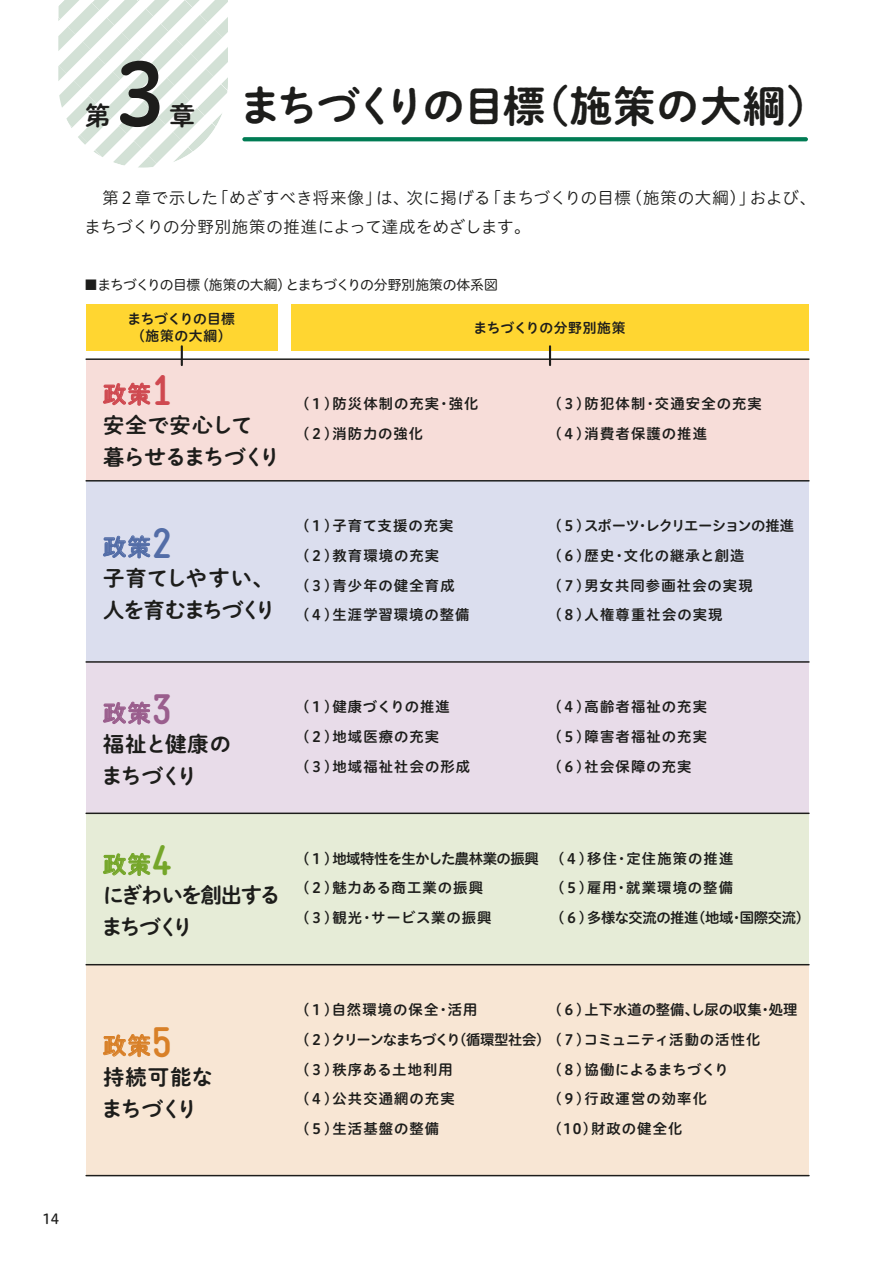
<style>
.page{position:relative;width:893px;height:1263px;background:#fff}
.page>*{position:absolute;margin:0;border:0;box-sizing:border-box;transform-origin:0 0}
.t1{font:42.45px "P Shuei NM Go Std N B 90 pv RKSJ H";letter-spacing:-.055em;color:#1d1d1b}
.t2{font:25.5px "P Shuei NM Go Std N B 90 pv RKSJ H";color:#1d1d1b}
.t3{font:23.4px "Shuei M Go Std B 90 pv RKSJ H";color:#cf4950}
.t4{font:23.4px "Shuei M Go Std B 90 pv RKSJ H";color:#536da7}
.t5{font:23.4px "Shuei M Go Std B 90 pv RKSJ H";color:#9a5e8d}
.t6{font:23.4px "Shuei M Go Std B 90 pv RKSJ H";color:#75a62a}
.t7{font:23.4px "Shuei M Go Std B 90 pv RKSJ H";color:#d88028}
.t8{font:21.3px/32px "P Shuei NM Go Std N B 90 pv RKSJ H";letter-spacing:-.06em;color:#1d1d1b}
.t9{font:21.3px/32px "P Shuei NM Go Std N B 90 pv RKSJ H";letter-spacing:-.025em;color:#1d1d1b}
.t10{font:21.3px/32px "P Shuei NM Go Std N B 90 pv RKSJ H";letter-spacing:.005em;color:#1d1d1b}
.t11{font:16.5px/29.7px "Hiragino UD Sans R Std N W3 90 pv RKSJ H";letter-spacing:.01em;color:#1d1d1b}
.t12{font:14.4px/29.7px "Hiragino UD Sans R Std N W6 90 pv RKSJ H";letter-spacing:.065em;color:#1d1d1b}
.t13{font:14.4px/29.7px "Hiragino UD Sans R Std N W6 90 pv RKSJ H";letter-spacing:.005em;color:#1d1d1b}
.t14{font:14.4px/29.7px "Hiragino UD Sans R Std N W6 90 pv RKSJ H";letter-spacing:.025em;color:#1d1d1b}
.t15{font:13.8px "Hiragino UD Sans R Std N W4 90 pv RKSJ H";letter-spacing:-.025em;color:#1d1d1b}
.t16{font:13.8px/17px "Hiragino UD Sans R Std N W6 90 pv RKSJ H";letter-spacing:.005em;color:#1d1d1b}
.t17{font:13.8px "Hiragino UD Sans R Std N W5 90 pv RKSJ H";color:#1d1d1b}
.s1{font-family:"Hiragino UD Sans R Std N W6 90 pv RKSJ H";font-size:85.05px}
.s2{font-family:"Static";font-weight:700;font-size:42.45px}
</style>
<div class="page">
<svg style="left:58px;top:0;width:170px;height:168px"></svg>
<svg style="left:242px;top:137px;width:566px;height:4px;background:#088059"></svg>
<div style="left:86px;top:304px;width:192px;height:47px;background:#ffd631"></div>
<div style="left:291px;top:304px;width:518px;height:47px;background:#ffd631"></div>
<div style="left:86px;top:359px;width:723px;height:122px;background:#f7ddd9"></div>
<div style="left:86px;top:813px;width:723px;height:152px;background:#e6ecd7"></div>
<div style="left:86px;top:965px;width:723px;height:210px;background:#f8e6d4"></div>
<div style="left:86px;top:662px;width:723px;height:151px;background:#e8dce9"></div>
<div style="left:86px;top:481px;width:723px;height:181px;background:#dbdeee"></div>
<svg style="left:103px;top:382px;width:47px;height:24px"></svg>
<svg style="left:103px;top:535px;width:47px;height:23px"></svg>
<svg style="left:103px;top:701px;width:47px;height:24px"></svg>
<svg style="left:103px;top:853px;width:47px;height:23px"></svg>
<svg style="left:103px;top:1034px;width:47px;height:23px"></svg>
<hr style="left:86px;top:480px;width:723px;height:1px;background:#1d1d1b">
<hr style="left:86px;top:661px;width:723px;height:2px;background:#1d1d1b">
<hr style="left:86px;top:812px;width:723px;height:2px;background:#1d1d1b">
<hr style="left:86px;top:964px;width:723px;height:1px;background:#1d1d1b">
<hr style="left:86px;top:1175px;width:723px;height:1px;background:#1d1d1b">
<hr style="left:86px;top:358px;width:723px;height:2px;background:#1d1d1b">
<svg style="left:549px;top:346px;width:2px;height:19px"></svg>
<svg style="left:181px;top:346px;width:2px;height:19px"></svg>
<h1 class="t1" style="left:114px;top:91px;width:716px"><span class="s1">3</span> まちづくりの目標（施策の大綱）</h1>
<h2 class="t2" style="left:85px;top:105px;width:111px">第　　章</h2>
<p class="t11" style="left:84px;top:185px;width:733px">　第２章で示した「めざすべき将来像」は、次に掲げる「まちづくりの目標（施策の大綱）」および、まちづくりの分野別施策の推進によって達成をめざします。</p>
<p class="t15" style="left:84px;top:280px;width:415px">■まちづくりの目標（施策の大綱）とまちづくりの分野別施策の体系図</p>
<p class="t16" style="left:473px;top:321px;width:154px">まちづくりの分野別施策</p>
<p class="t16" style="left:127px;top:312px;width:109px">まちづくりの目標（施策の大綱）</p>
<h3 class="t3" style="left:103px;top:385px;width:71px">政策<span class="s2">1</span></h3>
<h3 class="t9" style="left:103px;top:412px;width:179px">安全で安心して<br>暮らせるまちづくり</h3>
<h3 class="t4" style="left:103px;top:538px;width:71px">政策<span class="s2">2</span></h3>
<h3 class="t8" style="left:103px;top:565px;width:174px">子育てしやすい、人を育むまちづくり</h3>
<p class="t12" style="left:295px;top:391px;width:185px">（１）防災体制の充実・強化（２）消防力の強化</p>
<p class="t12" style="left:547px;top:391px;width:216px">（３）防犯体制・交通安全の充実（４）消費者保護の推進</p>
<p class="t12" style="left:295px;top:513px;width:176px">（１）子育て支援の充実（２）教育環境の充実<br>（３）青少年の健全育成（４）生涯学習環境の整備</p>
<p class="t12" style="left:547px;top:513px;width:248px">（５）スポーツ・レクリエーションの推進（６）歴史・文化の継承と創造<br>（７）男女共同参画社会の実現<br>（８）人権尊重社会の実現</p>
<h3 class="t5" style="left:103px;top:704px;width:71px">政策<span class="s2">3</span></h3>
<h3 class="t8" style="left:102px;top:731px;width:131px">福祉と健康のまちづくり</h3>
<h3 class="t6" style="left:103px;top:856px;width:71px">政策<span class="s2">4</span></h3>
<h3 class="t8" style="left:102px;top:882px;width:181px">にぎわいを創出するまちづくり</h3>
<h3 class="t7" style="left:103px;top:1037px;width:71px">政策<span class="s2">5</span></h3>
<h3 class="t10" style="left:102px;top:1063px;width:113px">持続可能なまちづくり</h3>
<p class="t12" style="left:295px;top:694px;width:177px">（１）健康づくりの推進<br>（２）地域医療の充実<br>（３）地域福祉社会の形成</p>
<p class="t12" style="left:547px;top:694px;width:161px;text-align:justify">（４）高齢者福祉の充実（５）障害者福祉の充実（６）社会保障の充実</p>
<p class="t14" style="left:295px;top:845px;width:245px">（１）地域特性を生かした農林業の振興（２）魅力ある商工業の振興<br>（３）観光・サービス業の振興</p>
<p class="t12" style="left:550px;top:845px;width:261px">（４）移住・定住施策の推進<br>（５）雇用・就業環境の整備<br>（６）多様な交流の推進（地域・国際交流）</p>
<p class="t12" style="left:295px;top:997px;width:257px">（１）自然環境の保全・活用<br>（２）クリーンなまちづくり（循環型社会）（３）秩序ある土地利用<br>（４）公共交通網の充実<br>（５）生活基盤の整備</p>
<p class="t13" style="left:547px;top:997px;width:251px">（６）上下水道の整備、し尿の収集・処理（７）コミュニティ活動の活性化<br>（８）協働によるまちづくり<br>（９）行政運営の効率化<br>（10）財政の健全化</p>
<p class="t17" style="left:43px;top:1214px;width:18px">14</p>
</div>
